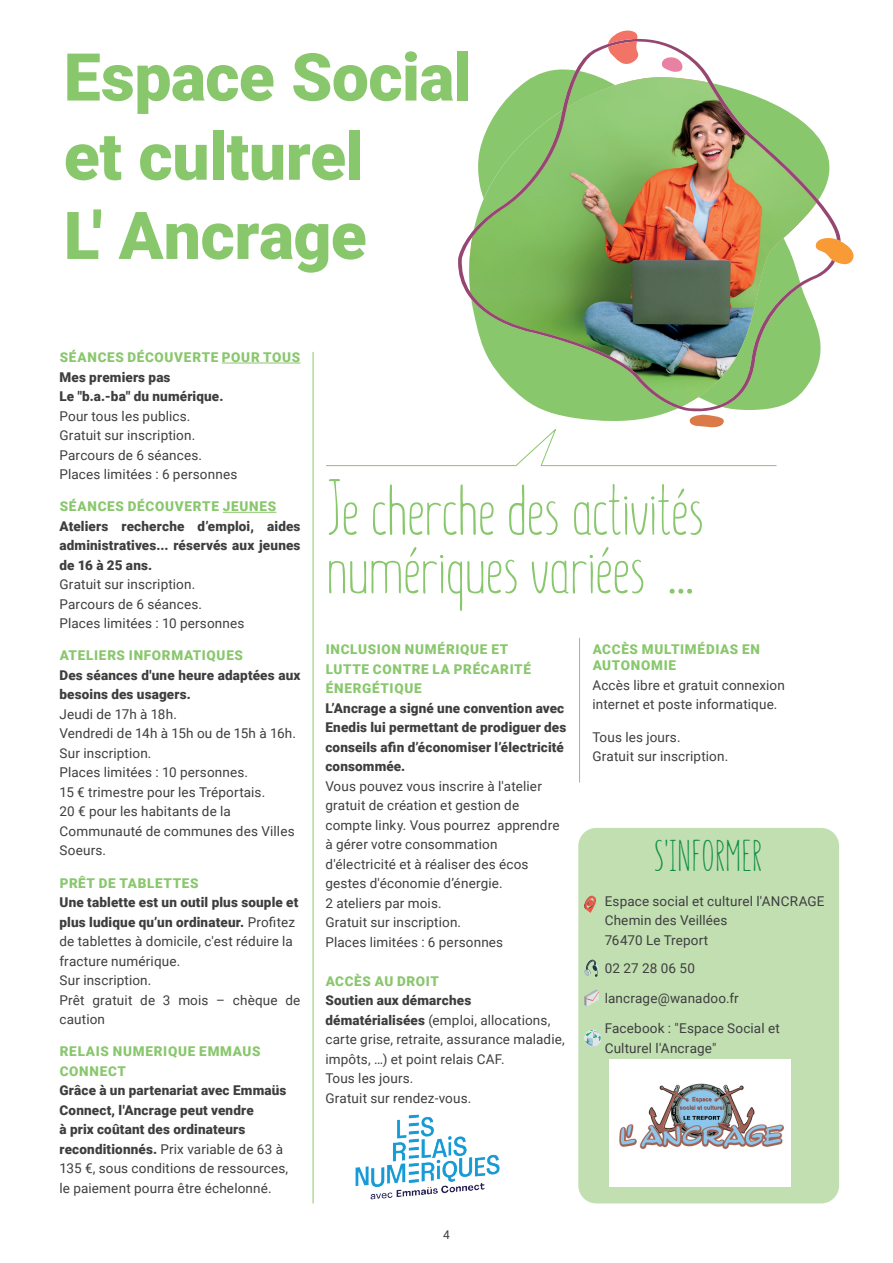
<style>
.page{position:relative;width:893px;height:1263px;background:#fff}
.page>*{position:absolute;margin:0;border:0;box-sizing:border-box;transform-origin:0 0}
.t1{font:300 78px/58.5px "Summer Font";letter-spacing:-.01em;color:#89c76d}
.t2{font:900 66px/79.2px "Roboto";letter-spacing:-.01em;color:#89c76d}
.t3{font:300 43.5px "Summer Font";color:#0f8e46}
.t4{font:13.5px/19.5px "Roboto";letter-spacing:.01em;color:#3e3e3f}
.t5{font:900 13.5px/19.5px "Roboto";letter-spacing:.01em;color:#3e3e3f}
.t6{font:900 13.5px/19.5px "Roboto";letter-spacing:.05em;color:#89c76d}
.t7{font:12px "Roboto";color:#3e3e3f}
.s1{font-weight:900}
.s2{font-weight:400}
</style>
<div class="page">
<hr style="left:313px;top:352px;width:1px;height:851px;background:#89c76d">
<hr style="left:222px;top:363px;width:78px;height:1px;background:#89c76d">
<hr style="left:223px;top:512px;width:53px;height:1px;background:#89c76d">
<hr style="left:579px;top:638px;width:1px;height:144px;background:#89c76d">
<img style="left:458px;top:39px;width:382px;height:375px">
<svg style="left:474px;top:30px;width:164px;height:200px"></svg>
<svg style="left:814px;top:236px;width:40px;height:28px"></svg>
<svg style="left:326px;top:415px;width:451px;height:51px"></svg>
<svg style="left:662px;top:57px;width:21px;height:15px"></svg>
<div style="left:578px;top:828px;width:261px;height:375px;background:#c2dfb2;border-radius:18px"></div>
<svg style="left:584px;top:895px;width:12px;height:18px"></svg>
<svg style="left:584px;top:959px;width:15px;height:18px"></svg>
<svg style="left:584px;top:989px;width:15px;height:17px"></svg>
<svg style="left:584px;top:1029px;width:17px;height:18px"></svg>
<div style="left:609px;top:1059px;width:182px;height:127px;background:#fff"></div>
<img style="left:619px;top:1083px;width:165px;height:67px">
<img style="left:355px;top:1114px;width:145px;height:86px">
<h2 class="t2" style="left:64px;top:35px;width:410px">Espace Social et culturel<br>L' Ancrage</h2>
<p class="t6" style="left:60px;top:347px;width:242px">SÉANCES DÉCOUVERTE POUR TOUS</p>
<p class="t5" style="left:60px;top:366px;width:165px">Mes premiers pas<br>Le "b.a.-ba" du numérique.</p>
<p class="t4" style="left:60px;top:405px;width:179px">Pour tous les publics.<br>Gratuit sur inscription.<br>Parcours de 6 séances.<br>Places limitées : 6 personnes</p>
<p class="t6" style="left:60px;top:496px;width:218px">SÉANCES DÉCOUVERTE JEUNES</p>
<p class="t5" style="left:60px;top:516px;width:242px;text-align:justify">Ateliers recherche d’emploi, aides administratives... réservés aux jeunes de 16 à 25 ans.</p>
<p class="t4" style="left:60px;top:574px;width:186px">Gratuit sur inscription.<br>Parcours de 6 séances.<br>Places limitées : 10 personnes</p>
<p class="t6" style="left:60px;top:645px;width:185px">ATELIERS INFORMATIQUES</p>
<p class="t5" style="left:60px;top:665px;width:242px">Des séances d'une heure adaptées aux besoins des usagers.</p>
<p class="t4" style="left:60px;top:704px;width:238px">Jeudi de 17h à 18h.<br>Vendredi de 14h à 15h ou de 15h à 16h.<br>Sur inscription.<br>Places limitées : 10 personnes.<br>15 € trimestre pour les Tréportais.<br>20 € pour les habitants de la<br>Communauté de communes des Villes<br>Soeurs.</p>
<p class="t6" style="left:60px;top:873px;width:140px">PRÊT DE TABLETTES</p>
<p class="t4" style="left:60px;top:892px;width:242px"><span class="s1">Une tablette est un outil plus souple et plus ludique qu’un ordinateur.</span> Profitez de tablettes à domicile, c'est réduire la fracture numérique.<br>Sur inscription.<br>Prêt gratuit de 3 mois – chèque de caution</p>
<p class="t6" style="left:60px;top:1041px;width:202px">RELAIS NUMERIQUE EMMAUS<br>CONNECT</p>
<p class="t5" style="left:60px;top:1080px;width:230px">Grâce à un partenariat avec Emmaüs Connect, l'Ancrage peut vendre<br>à prix coûtant des ordinateurs reconditionnés. <span class="s2">Prix variable de 63 à 135 €, sous conditions de ressources, le paiement pourra être échelonné.</span></p>
<h1 class="t1" style="left:326px;top:479px;width:379px">Je cherche des activités numériques variées ...</h1>
<p class="t6" style="left:326px;top:639px;width:207px">INCLUSION NUMÉRIQUE ET<br>LUTTE CONTRE LA PRÉCARITÉ<br>ÉNERGÉTIQUE</p>
<p class="t5" style="left:325px;top:698px;width:242px">L’Ancrage a signé une convention avec Enedis lui permettant de prodiguer des conseils afin d’économiser l’électricité consommée.</p>
<p class="t4" style="left:325px;top:776px;width:236px">Vous pouvez vous inscrire à l'atelier gratuit de création et gestion de compte linky. Vous pourrez apprendre à gérer votre consommation d'électricité et à réaliser des écos gestes d'économie d’énergie.<br>2 ateliers par mois.<br>Gratuit sur inscription.<br>Places limitées : 6 personnes</p>
<p class="t6" style="left:326px;top:971px;width:115px">ACCÈS AU DROIT</p>
<p class="t4" style="left:325px;top:990px;width:241px"><span class="s1">Soutien aux démarches dématérialisées</span> (emploi, allocations, carte grise, retraite, assurance maladie, impôts, …) et point relais CAF.<br>Tous les jours.<br>Gratuit sur rendez-vous.</p>
<p class="t6" style="left:593px;top:641px;width:169px;line-height:16.2px">ACCÈS MULTIMÉDIAS EN<br>AUTONOMIE</p>
<p class="t4" style="left:592px;top:675px;width:194px">Accès libre et gratuit connexion internet et poste informatique.</p>
<p class="t4" style="left:592px;top:727px;width:137px">Tous les jours.<br>Gratuit sur inscription.</p>
<h3 class="t3" style="left:654px;top:830px;width:110px">S'INFORMER</h3>
<p class="t4" style="left:605px;top:891px;width:221px">Espace social et culturel l'ANCRAGE<br>Chemin des Veillées<br>76470 Le Treport</p>
<p class="t4" style="left:605px;top:953px;width:136px;line-height:29.7px">02 27 28 06 50 lancrage@wanadoo.fr</p>
<p class="t4" style="left:605px;top:1018px;width:177px">Facebook : "Espace Social et<br>Culturel l'Ancrage"</p>
<p class="t7" style="left:443px;top:1226px;width:8px">4</p>
</div>
